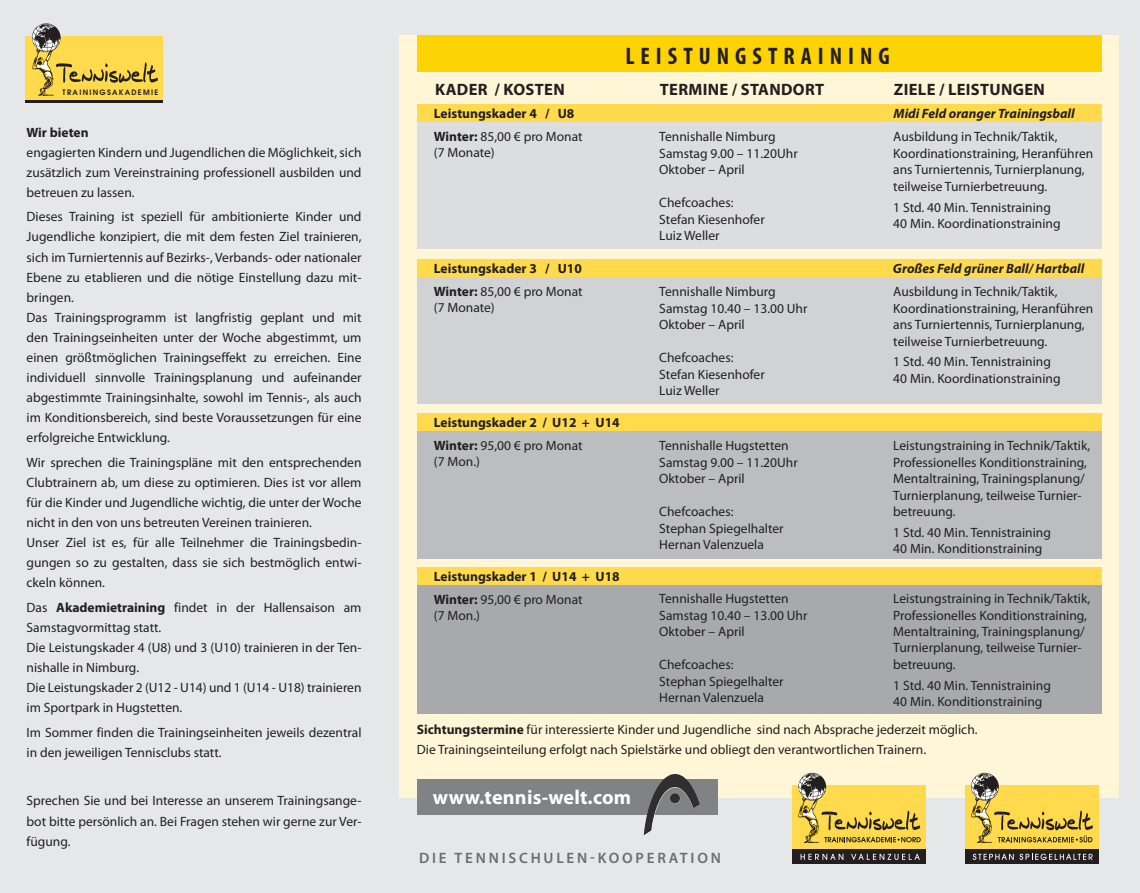
<style>
.page{position:relative;width:1140px;height:893px;background:#e6e7e9}
.page>*{position:absolute;margin:0;border:0;box-sizing:border-box;transform-origin:0 0}
.t1{font:700 condensed 24px "Myriad Pro";letter-spacing:.25em;color:#231f20}
.t2{font:700 20.1px "Myriad Pro";letter-spacing:.01em;color:#fff}
.t3{font:700 16.5px "Myriad Pro";letter-spacing:.02em;color:#231f20}
.t4{font:600 15px "Myriad Pro";letter-spacing:.185em;color:#6c6d70}
.t5{font:13.5px/16.5px "Myriad Pro";color:#231f20}
.t6{font:700 13.5px/23px "Myriad Pro";color:#231f20}
.t7{font:italic 700 13.5px "Myriad Pro";color:#231f20}
.t8{font:600 7.35px "Avant Garde";letter-spacing:.17em;color:#231f20}
.s1{font-weight:700}
.s2{font-weight:400}
</style>
<div class="page">
<div style="left:399px;top:35px;width:719px;height:762px;background:#fef6d6"></div>
<div style="left:417px;top:35px;width:684px;height:37px;background:#fed304"></div>
<div style="left:417px;top:427px;width:684px;height:132px;background:#bcbdc0"></div>
<div style="left:417px;top:413px;width:684px;height:17px;background:#ffda4d"></div>
<div style="left:417px;top:582px;width:684px;height:132px;background:#a8a9ad"></div>
<div style="left:417px;top:568px;width:684px;height:17px;background:#ffda4d"></div>
<div style="left:417px;top:272px;width:684px;height:132px;background:#d1d2d4"></div>
<div style="left:417px;top:259px;width:684px;height:17px;background:#ffda4d"></div>
<div style="left:26px;top:36px;width:137px;height:66px;background:#ffda4d"></div>
<img style="left:38px;top:83px;width:16px;height:13px">
<svg style="left:32px;top:23px;width:126px;height:60px"></svg>
<hr style="left:26px;top:100px;width:137px;height:2px;background:#231f20">
<div style="left:417px;top:780px;width:300px;height:35px;background:#808285"></div>
<img style="left:643px;top:774px;width:56px;height:61px">
<div style="left:792px;top:785px;width:133px;height:79px;background:#ffda4d"></div>
<img style="left:803px;top:830px;width:29px;height:14px">
<svg style="left:798px;top:773px;width:122px;height:57px"></svg>
<div style="left:792px;top:849px;width:133px;height:15px;background:#231f20"></div>
<svg style="left:824px;top:837px;width:96px;height:5px"></svg>
<svg style="left:800px;top:854px;width:43px;height:6px"></svg>
<svg style="left:851px;top:854px;width:68px;height:6px"></svg>
<div style="left:964px;top:785px;width:134px;height:79px;background:#ffda4d"></div>
<img style="left:976px;top:830px;width:29px;height:14px">
<svg style="left:971px;top:773px;width:121px;height:57px"></svg>
<div style="left:964px;top:849px;width:134px;height:15px;background:#231f20"></div>
<svg style="left:997px;top:836px;width:95px;height:6px"></svg>
<svg style="left:972px;top:854px;width:41px;height:6px"></svg>
<svg style="left:1019px;top:854px;width:73px;height:6px"></svg>
<div style="left:417px;top:117px;width:684px;height:132px;background:#dcdddf"></div>
<div style="left:417px;top:105px;width:684px;height:17px;background:#ffda4d"></div>
<p class="t8" style="left:63px;top:88px;width:97px">TRAININGSAKADEMIE</p>
<p class="t6" style="left:27px;top:120px;width:64px">Wir bieten</p>
<p class="t5" style="left:27px;top:142px;width:336px;line-height:20.1px;text-align:justify">engagierten Kindern und Jugendlichen die Möglichkeit, sich zusätzlich zum Vereinstraining professionell ausbilden und betreuen zu lassen.</p>
<p class="t5" style="left:27px;top:206px;width:336px;line-height:20.1px">Dieses Training ist speziell für ambitionierte Kinder und Jugendliche konzipiert, die mit dem festen Ziel trainieren, sich im Turniertennis auf Bezirks-, Verbands- oder nationaler Ebene zu etablieren und die nötige Einstellung dazu mit&shy;bringen.<br>Das Trainingsprogramm ist langfristig geplant und mit den Trainingseinheiten unter der Woche abgestimmt, um einen größtmöglichen Trainingseffekt zu erreichen. Eine individuell sinnvolle Trainingsplanung und aufeinander abgestimmte Trainingsinhalte, sowohl im Tennis-, als auch im Konditionsbereich, sind beste Voraussetzungen für eine erfolgreiche Entwicklung.</p>
<p class="t5" style="left:27px;top:452px;width:336px;line-height:20.1px">Wir sprechen die Trainingspläne mit den entsprechenden Clubtrainern ab, um diese zu optimieren. Dies ist vor allem für die Kinder und Jugendliche wichtig, die unter der Woche nicht in den von uns betreuten Vereinen trainieren.<br>Unser Ziel ist es, für alle Teilnehmer die Trainingsbedin&shy;gungen so zu gestalten, dass sie sich bestmöglich entwi&shy;ckeln können.</p>
<p class="t5" style="left:27px;top:597px;width:336px;line-height:20.1px">Das <span class="s1">Akademietraining</span> findet in der Hallensaison am Samstagvormittag statt.<br>Die Leistungskader 4 (U8) und 3 (U10) trainieren in der Ten&shy;nishalle in Nimburg.<br>Die Leistungskader 2 (U12 - U14) und 1 (U14 - U18) trainieren im Sportpark in Hugstetten.</p>
<p class="t5" style="left:27px;top:722px;width:336px;line-height:20.1px">Im Sommer finden die Trainingseinheiten jeweils dezentral in den jeweiligen Tennisclubs statt.</p>
<p class="t5" style="left:27px;top:791px;width:336px;line-height:20.1px;text-align:justify">Sprechen Sie und bei Interesse an unserem Trainingsange&shy;bot bitte persönlich an. Bei Fragen stehen wir gerne zur Ver&shy;fügung.</p>
<h1 class="t1" style="left:625px;top:41px;width:266px">LEISTUNGSTRAINING</h1>
<p class="t3" style="left:435px;top:79px;width:131px">KADER / KOSTEN</p>
<p class="t3" style="left:660px;top:79px;width:166px">TERMINE / STANDORT</p>
<p class="t3" style="left:894px;top:79px;width:153px">ZIELE / LEISTUNGEN</p>
<p class="t6" style="left:434px;top:102px;width:142px">Leistungskader 4 / U8</p>
<p class="t7" style="left:893px;top:105px;width:183px">Midi Feld oranger Trainingsball</p>
<p class="t5" style="left:434px;top:128px;width:150px"><span class="s1">Winter:</span> 85,00 € pro Monat (7 Monate)</p>
<p class="t5" style="left:659px;top:128px;width:140px">Tennishalle Nimburg<br>Samstag 9.00 – 11.20Uhr<br>Oktober – April</p>
<p class="t5" style="left:659px;top:194px;width:107px">Chefcoaches:<br>Stefan Kiesenhofer<br>Luiz Weller</p>
<p class="t5" style="left:893px;top:128px;width:201px">Ausbildung in Technik/Taktik, Koordinationstraining, Heranführen ans Turniertennis, Turnierplanung, teilweise Turnierbetreuung.</p>
<p class="t5" style="left:893px;top:199px;width:169px">1 Std. 40 Min. Tennistraining<br>40 Min. Koordinationstraining</p>
<p class="t6" style="left:434px;top:256px;width:150px">Leistungskader 3 / U10</p>
<p class="t7" style="left:893px;top:259px;width:193px">Großes Feld grüner Ball/ Hartball</p>
<p class="t5" style="left:434px;top:283px;width:150px"><span class="s1">Winter:</span> 85,00 € pro Monat (7 Monate)</p>
<p class="t5" style="left:659px;top:283px;width:150px">Tennishalle Nimburg<br>Samstag 10.40 – 13.00 Uhr<br>Oktober – April</p>
<p class="t5" style="left:659px;top:349px;width:107px">Chefcoaches:<br>Stefan Kiesenhofer<br>Luiz Weller</p>
<p class="t5" style="left:893px;top:283px;width:201px">Ausbildung in Technik/Taktik, Koordinationstraining, Heranführen ans Turniertennis, Turnierplanung, teilweise Turnierbetreuung.</p>
<p class="t5" style="left:893px;top:353px;width:169px">1 Std. 40 Min. Tennistraining<br>40 Min. Koordinationstraining</p>
<p class="t6" style="left:434px;top:410px;width:187px">Leistungskader 2 / U12 + U14<br>Winter: <span class="s2">95,00 € pro Monat</span></p>
<p class="t5" style="left:434px;top:453px;width:48px">(7 Mon.)</p>
<p class="t6" style="left:434px;top:564px;width:187px">Leistungskader 1 / U14 + U18<br>Winter: <span class="s2">95,00 € pro Monat</span></p>
<p class="t5" style="left:434px;top:607px;width:48px">(7 Mon.)</p>
<p class="t5" style="left:659px;top:437px;width:140px">Tennishalle Hugstetten<br>Samstag 9.00 – 11.20Uhr<br>Oktober – April</p>
<p class="t5" style="left:659px;top:503px;width:126px">Chefcoaches:<br>Stephan Spiegelhalter<br>Hernan Valenzuela</p>
<p class="t5" style="left:659px;top:590px;width:150px">Tennishalle Hugstetten<br>Samstag 10.40 – 13.00 Uhr<br>Oktober – April</p>
<p class="t5" style="left:659px;top:656px;width:126px">Chefcoaches:<br>Stephan Spiegelhalter<br>Hernan Valenzuela</p>
<p class="t5" style="left:893px;top:437px;width:199px">Leistungstraining in Technik/Taktik, Professionelles Konditionstraining, Mentaltraining, Trainingsplanung/ Turnierplanung, teilweise Turnier&shy;betreuung.</p>
<p class="t5" style="left:893px;top:524px;width:159px">1 Std. 40 Min. Tennistraining<br>40 Min. Konditionstraining</p>
<p class="t5" style="left:893px;top:590px;width:199px">Leistungstraining in Technik/Taktik, Professionelles Konditionstraining, Mentaltraining, Trainingsplanung/ Turnierplanung, teilweise Turnier&shy;betreuung.</p>
<p class="t5" style="left:893px;top:677px;width:159px">1 Std. 40 Min. Tennistraining<br>40 Min. Konditionstraining</p>
<p class="t5" style="left:417px;top:719px;width:562px;line-height:20.1px"><span class="s1">Sichtungstermine</span> für interessierte Kinder und Jugendliche sind nach Absprache jederzeit möglich.<br>Die Trainingseinteilung erfolgt nach Spielstärke und obliegt den verantwortlichen Trainern.</p>
<h2 class="t2" style="left:433px;top:784px;width:200px">www.tennis-welt.com</h2>
<p class="t4" style="left:419px;top:848px;width:303px">DIE TENNISCHULEN-KOOPERATION</p>
</div>
